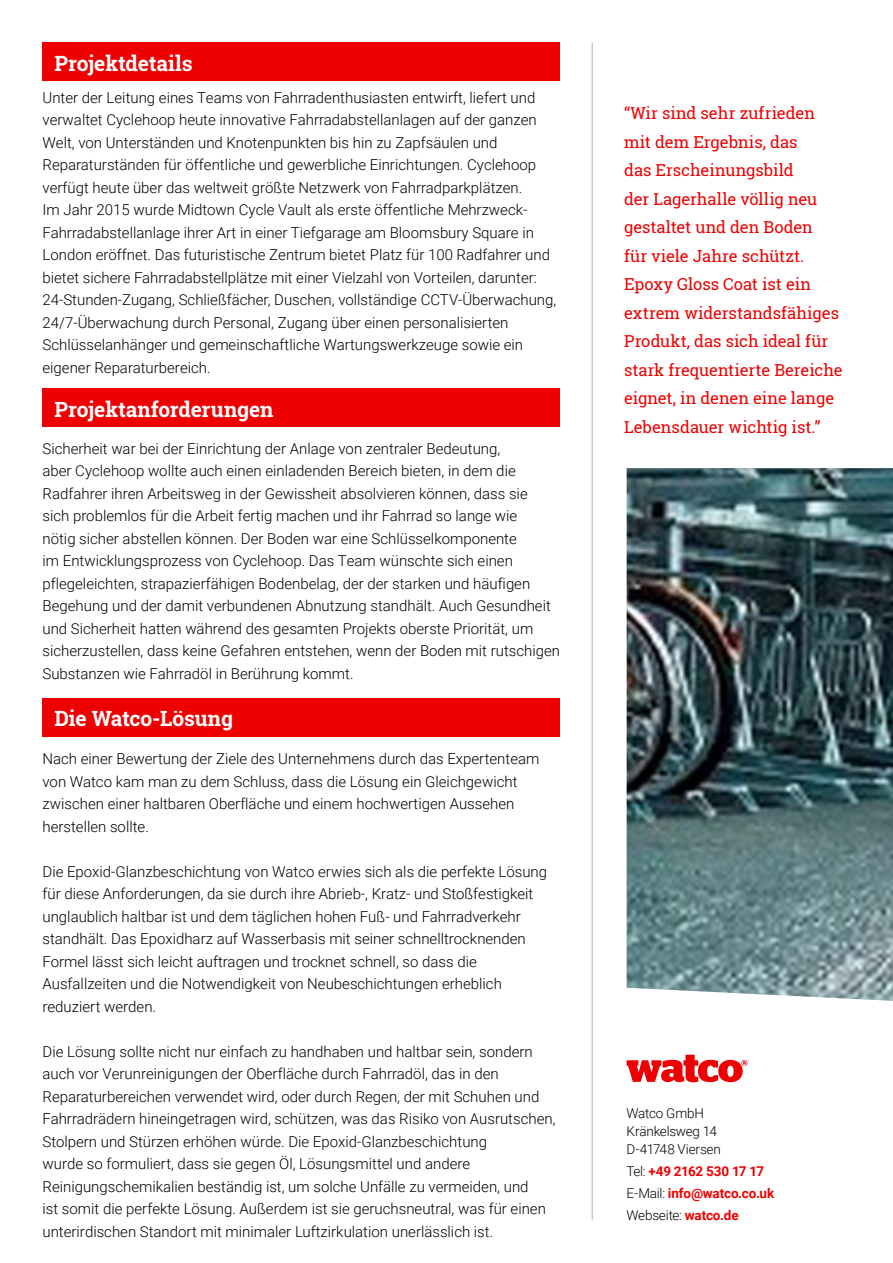
<style>
.page{position:relative;width:893px;height:1263px;background:#fff}
.page>*{position:absolute;margin:0;border:0;box-sizing:border-box;transform-origin:0 0}
.t1{font:700 21px "Roboto Slab";letter-spacing:-.005em;color:#fff}
.t2{font:16.5px/28.5px "Roboto Slab";color:#e00}
.t3{font:300 15px/22.5px "Roboto";color:#000}
.t4{font:300 13.5px/18px "Roboto";letter-spacing:-.015em;color:#000}
.t5{font:700 13.5px "Roboto";letter-spacing:-.015em;color:#e00}
.s1{font-weight:300;color:#000}
.s2{font-weight:700;color:#e00}
</style>
<div class="page">
<div style="left:43px;top:43px;width:517px;height:38px;background:#e00"></div>
<div style="left:43px;top:698px;width:517px;height:39px;background:#e00"></div>
<img style="left:627px;top:468px;width:266px;height:533px">
<hr style="left:592px;top:43px;width:1px;height:1177px;background:#b3b3b3">
<div style="left:43px;top:389px;width:517px;height:38px;background:#e00"></div>
<svg style="left:627px;top:1055px;width:120px;height:27px"></svg>
<p class="t1" style="left:54px;top:49px;width:140px">Projektdetails</p>
<p class="t3" style="left:43px;top:85px;width:515px">Unter der Leitung eines Teams von Fahrradenthusiasten entwirft, liefert und verwaltet Cyclehoop heute innovative Fahrradabstellanlagen auf der ganzen Welt, von Unterständen und Knotenpunkten bis hin zu Zapfsäulen und Reparaturständen für öffentliche und gewerbliche Einrichtungen. Cyclehoop verfügt heute über das weltweit größte Netzwerk von Fahrradparkplätzen.<br>Im Jahr 2015 wurde Midtown Cycle Vault als erste öffentliche Mehrzweck-Fahrradabstellanlage ihrer Art in einer Tiefgarage am Bloomsbury Square in London eröffnet. Das futuristische Zentrum bietet Platz für 100 Radfahrer und bietet sichere Fahrradabstellplätze mit einer Vielzahl von Vorteilen, darunter:<br>24-Stunden-Zugang, Schließfächer, Duschen, vollständige CCTV-Überwachung, 24/7-Überwachung durch Personal, Zugang über einen personalisierten Schlüsselanhänger und gemeinschaftliche Wartungswerkzeuge sowie ein eigener Reparaturbereich.</p>
<p class="t1" style="left:54px;top:395px;width:221px">Projektanforderungen</p>
<p class="t3" style="left:43px;top:436px;width:519px">Sicherheit war bei der Einrichtung der Anlage von zentraler Bedeutung,<br>aber Cyclehoop wollte auch einen einladenden Bereich bieten, in dem die Radfahrer ihren Arbeitsweg in der Gewissheit absolvieren können, dass sie<br>sich problemlos für die Arbeit fertig machen und ihr Fahrrad so lange wie<br>nötig sicher abstellen können. Der Boden war eine Schlüsselkomponente<br>im Entwicklungsprozess von Cyclehoop. Das Team wünschte sich einen pflegeleichten, strapazierfähigen Bodenbelag, der der starken und häufigen Begehung und der damit verbundenen Abnutzung standhält. Auch Gesundheit und Sicherheit hatten während des gesamten Projekts oberste Priorität, um sicherzustellen, dass keine Gefahren entstehen, wenn der Boden mit rutschigen Substanzen wie Fahrradöl in Berührung kommt.</p>
<p class="t1" style="left:54px;top:704px;width:180px">Die Watco-Lösung</p>
<p class="t3" style="left:43px;top:747px;width:498px">Nach einer Bewertung der Ziele des Unternehmens durch das Expertenteam von Watco kam man zu dem Schluss, dass die Lösung ein Gleichgewicht zwischen einer haltbaren Oberfläche und einem hochwertigen Aussehen herstellen sollte.</p>
<p class="t3" style="left:43px;top:860px;width:506px">Die Epoxid-Glanzbeschichtung von Watco erwies sich als die perfekte Lösung für diese Anforderungen, da sie durch ihre Abrieb-, Kratz- und Stoßfestigkeit unglaublich haltbar ist und dem täglichen hohen Fuß- und Fahrradverkehr standhält. Das Epoxidharz auf Wasserbasis mit seiner schnelltrocknenden Formel lässt sich leicht auftragen und trocknet schnell, so dass die Ausfallzeiten und die Notwendigkeit von Neubeschichtungen erheblich reduziert werden.</p>
<p class="t3" style="left:43px;top:1040px;width:514px">Die Lösung sollte nicht nur einfach zu handhaben und haltbar sein, sondern auch vor Verunreinigungen der Oberfläche durch Fahrradöl, das in den Reparaturbereichen verwendet wird, oder durch Regen, der mit Schuhen und Fahrradrädern hineingetragen wird, schützen, was das Risiko von Ausrutschen, Stolpern und Stürzen erhöhen würde. Die Epoxid-Glanzbeschichtung<br>wurde so formuliert, dass sie gegen Öl, Lösungsmittel und andere Reinigungschemikalien beständig ist, um solche Unfälle zu vermeiden, und<br>ist somit die perfekte Lösung. Außerdem ist sie geruchsneutral, was für einen unterirdischen Standort mit minimaler Luftzirkulation unerlässlich ist.</p>
<p class="t2" style="left:624px;top:99px;width:220px">“Wir sind sehr zufrieden mit dem Ergebnis, das<br>das Erscheinungsbild<br>der Lagerhalle völlig neu gestaltet und den Boden<br>für viele Jahre schützt.<br>Epoxy Gloss Coat ist ein extrem widerstandsfähiges<br>Produkt, das sich ideal für stark frequentierte Bereiche eignet, in denen eine lange<br>Lebensdauer wichtig ist.”</p>
<p class="t4" style="left:627px;top:1103px;width:96px">Watco GmbH<br>Kränkelsweg 14<br>D-41748 Viersen</p>
<p class="t5" style="left:627px;top:1162px;width:139px"><span class="s1">Tel:</span> +49 2162 530 17 17</p>
<p class="t5" style="left:627px;top:1184px;width:149px"><span class="s1">E-Mail:</span> info@watco.co.uk</p>
<p class="t4" style="left:627px;top:1206px;width:114px">Webseite: <span class="s2">watco.de</span></p>
</div>
